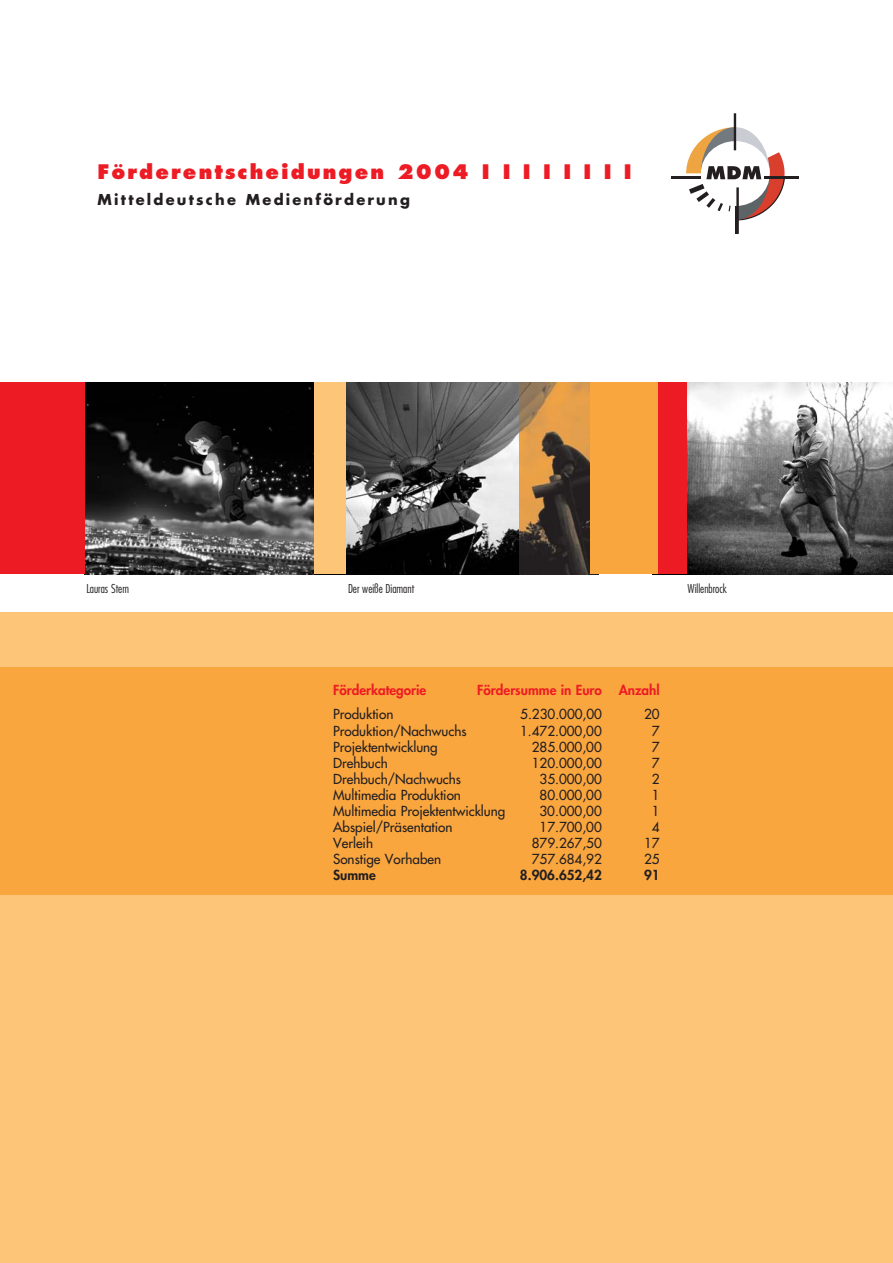
<style>
.page{position:relative;width:893px;height:1263px;background:#fff}
.page>*{position:absolute;margin:0;border:0;box-sizing:border-box;transform-origin:0 0}
.t1{font:800 19.5px "Futura";letter-spacing:.11em;color:#ed1c24}
.t2{font:700 14.7px "Futura";letter-spacing:.15em;color:#231f20}
.t3{font:13.5px "Futura";color:#231f20}
.t4{font:800 13.5px "Futura";color:#ed1c24}
.t5{font:800 13.5px "Futura";color:#231f20}
.t6{font:300 condensed 12px "Futura";color:#231f20}
</style>
<div class="page">
<div style="left:0;top:612px;width:892px;height:651px;background:#fdc578"></div>
<div style="left:0;top:667px;width:892px;height:228px;background:#faa63f"></div>
<hr style="left:733px;top:113px;width:3px;height:37px;background:#231f20">
<hr style="left:671px;top:177px;width:29px;height:2px;background:#231f20">
<hr style="left:764px;top:177px;width:35px;height:2px;background:#231f20">
<hr style="left:736px;top:187px;width:2px;height:47px;background:#231f20">
<hr style="left:735px;top:206px;width:2px;height:28px;background:#231f20">
<svg style="left:683px;top:127px;width:108px;height:94px"></svg>
<img style="left:85px;top:383px;width:229px;height:191px">
<svg style="left:346px;top:383px;width:173px;height:191px;background:#5a5a5a"></svg>
<img style="left:519px;top:383px;width:70px;height:191px">
<img style="left:686px;top:383px;width:206px;height:191px">
<div style="left:0;top:383px;width:85px;height:191px;background:#ed1c24"></div>
<div style="left:589px;top:383px;width:70px;height:191px;background:#faa63f"></div>
<div style="left:658px;top:383px;width:28px;height:191px;background:#ed1c24"></div>
<div style="left:314px;top:383px;width:32px;height:191px;background:#fdc578"></div>
<h1 class="t1" style="left:98px;top:163px;width:535px">Förderentscheidungen 2004 I I I I I I I I</h1>
<p class="t2" style="left:98px;top:192px;width:314px">Mitteldeutsche Medienförderung</p>
<p class="t6" style="left:86px;top:583px;width:44px">Lauras Stern</p>
<p class="t6" style="left:348px;top:583px;width:68px">Der weiße Diamant</p>
<p class="t6" style="left:687px;top:583px;width:41px">Willenbrock</p>
<p class="t4" style="left:333px;top:683px;width:95px">Förderkategorie</p>
<p class="t4" style="left:477px;top:683px;width:184px">Fördersumme in Euro Anzahl</p>
<p class="t3" style="left:333px;top:708px;width:62px">Produktion</p>
<p class="t3" style="left:520px;top:708px;width:83px">5.230.000,00</p>
<p class="t3" style="left:644px;top:708px;width:17px">20</p>
<p class="t3" style="left:333px;top:724px;width:135px">Produktion/Nachwuchs</p>
<p class="t3" style="left:520px;top:724px;width:83px">1.472.000,00</p>
<p class="t3" style="left:652px;top:724px;width:9px">7</p>
<p class="t3" style="left:333px;top:740px;width:106px">Projektentwicklung</p>
<p class="t3" style="left:531px;top:740px;width:72px">285.000,00</p>
<p class="t3" style="left:652px;top:740px;width:9px">7</p>
<p class="t3" style="left:333px;top:756px;width:56px">Drehbuch</p>
<p class="t3" style="left:532px;top:756px;width:72px">120.000,00</p>
<p class="t3" style="left:652px;top:756px;width:9px">7</p>
<p class="t3" style="left:333px;top:772px;width:129px">Drehbuch/Nachwuchs</p>
<p class="t3" style="left:539px;top:772px;width:64px">35.000,00</p>
<p class="t3" style="left:652px;top:772px;width:9px">2</p>
<p class="t3" style="left:333px;top:788px;width:129px">Multimedia Produktion</p>
<p class="t3" style="left:539px;top:788px;width:64px">80.000,00</p>
<p class="t3" style="left:652px;top:788px;width:9px">1</p>
<p class="t3" style="left:333px;top:804px;width:174px">Multimedia Projektentwicklung</p>
<p class="t3" style="left:539px;top:804px;width:64px">30.000,00</p>
<p class="t3" style="left:652px;top:804px;width:9px">1</p>
<p class="t3" style="left:333px;top:820px;width:121px">Abspiel/Präsentation</p>
<p class="t3" style="left:539px;top:820px;width:64px">17.700,00</p>
<p class="t3" style="left:652px;top:820px;width:9px">4</p>
<p class="t3" style="left:333px;top:837px;width:41px">Verleih</p>
<p class="t3" style="left:532px;top:837px;width:72px">879.267,50</p>
<p class="t3" style="left:644px;top:837px;width:17px">17</p>
<p class="t3" style="left:333px;top:853px;width:109px">Sonstige Vorhaben</p>
<p class="t3" style="left:531px;top:853px;width:72px">757.684,92</p>
<p class="t3" style="left:644px;top:853px;width:17px">25</p>
<p class="t5" style="left:333px;top:869px;width:44px">Summe</p>
<p class="t5" style="left:520px;top:869px;width:83px">8.906.652,42</p>
<p class="t5" style="left:644px;top:869px;width:17px">91</p>
</div>
